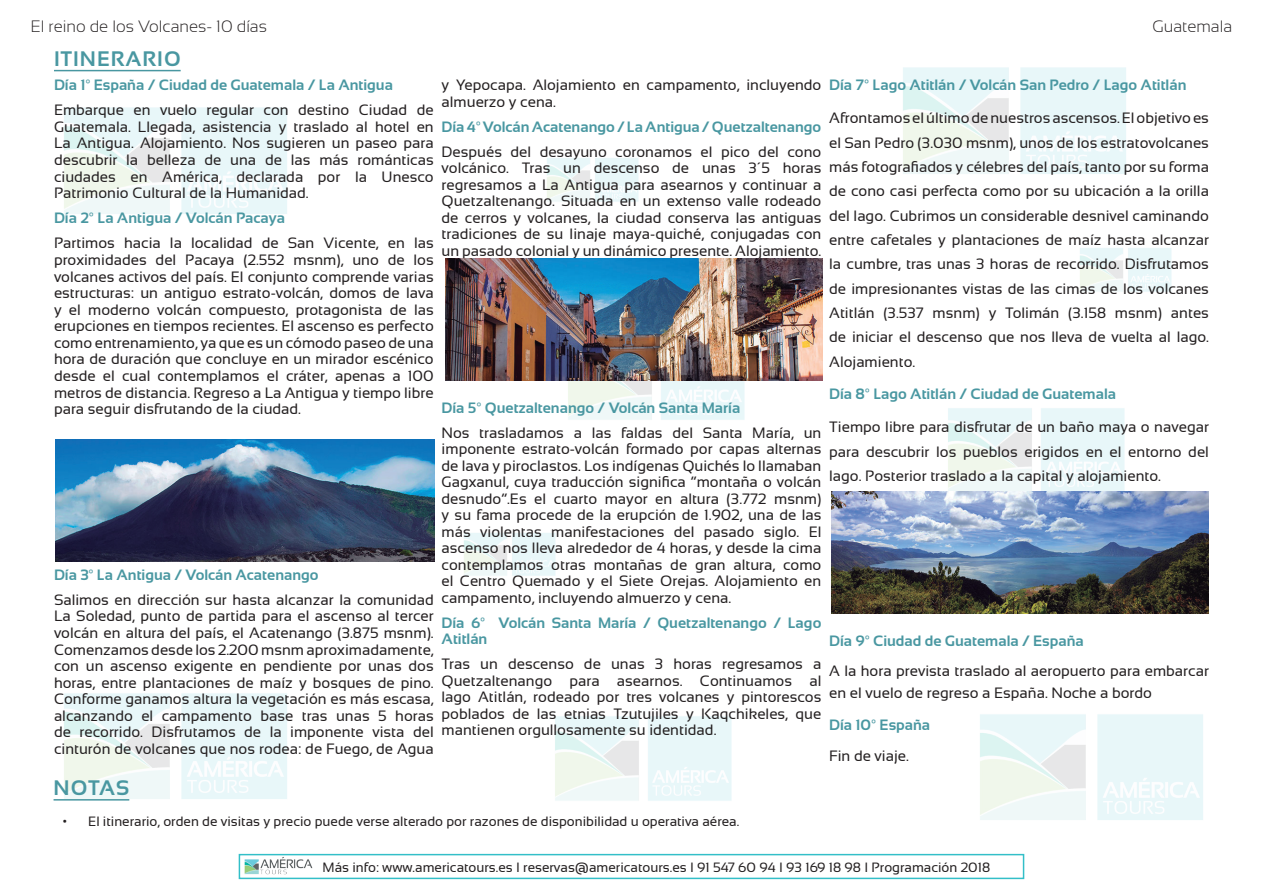
<style>
.page{position:relative;width:1263px;height:893px;background:#fff}
.page>*{position:absolute;margin:0;border:0;box-sizing:border-box;transform-origin:0 0}
.t1{font:700 21px "Sansation";letter-spacing:.05em;color:#4997a1}
.t2{font:300 16.5px "Sansation";color:#231f20}
.t3{font:15px/16.5px "Sansation";color:#231f20;text-align:justify}
.t4{font:700 15px/16.5px "Sansation";color:#4997a1}
.t5{font:13.5px "Sansation";color:#231f20}
</style>
<div class="page">
<img style="left:64px;top:107px;width:223px;height:107px">
<img style="left:64px;top:693px;width:223px;height:108px">
<img style="left:903px;top:67px;width:223px;height:107px">
<img style="left:561px;top:380px;width:188px;height:40px">
<img style="left:941px;top:408px;width:188px;height:84px">
<img style="left:555px;top:716px;width:177px;height:85px">
<img style="left:1080px;top:248px;width:92px;height:44px">
<img style="left:547px;top:158px;width:92px;height:44px">
<img style="left:464px;top:533px;width:92px;height:43px">
<img style="left:980px;top:714px;width:223px;height:106px">
<hr style="left:54px;top:70px;width:127px;height:1px;background:#4997a1">
<img style="left:244px;top:857px;width:69px;height:18px">
<div style="left:239px;top:854px;width:785px;height:25px;border:2px solid #00b0bb"></div>
<hr style="left:54px;top:799px;width:75px;height:2px;background:#4997a1">
<img style="left:55px;top:439px;width:379px;height:122px">
<img style="left:445px;top:258px;width:377px;height:122px">
<img style="left:832px;top:492px;width:377px;height:122px">
<p class="t2" style="left:31px;top:17px;width:238px">El reino de los Volcanes- 10 días</p>
<p class="t2" style="left:1152px;top:17px;width:81px">Guatemala</p>
<h1 class="t1" style="left:54px;top:47px;width:128px">ITINERARIO</h1>
<p class="t4" style="left:54px;top:77px;width:340px">Día 1º España / Ciudad de Guatemala / La Antigua</p>
<p class="t3" style="left:54px;top:102px;width:381px">Embarque en vuelo regular con destino Ciudad de Guatemala. Llegada, asistencia y traslado al hotel en La Antigua. Alojamiento. Nos sugieren un paseo para descubrir la belleza de una de las más románticas ciudades en América, declarada por la Unesco Patrimonio Cultural de la Humanidad.</p>
<p class="t4" style="left:54px;top:210px;width:232px">Día 2º La Antigua / Volcán Pacaya</p>
<p class="t3" style="left:54px;top:235px;width:381px">Partimos hacia la localidad de San Vicente, en las proximidades del Pacaya (2.552 msnm), uno de los volcanes activos del país. El conjunto comprende varias estructuras: un antiguo estrato-volcán, domos de lava y el moderno volcán compuesto, protagonista de las erupciones en tiempos recientes. El ascenso es perfecto como entrenamiento, ya que es un cómodo paseo de una hora de duración que concluye en un mirador escénico desde el cual contemplamos el cráter, apenas a 100 metros de distancia. Regreso a La Antigua y tiempo libre para seguir disfrutando de la ciudad.</p>
<p class="t4" style="left:829px;top:77px;width:359px">Día 7º Lago Atitlán / Volcán San Pedro / Lago Atitlán</p>
<p class="t3" style="left:829px;top:106px;width:381px;line-height:24.3px">Afrontamos el último de nuestros ascensos. El objetivo es el San Pedro (3.030 msnm), unos de los estratovolcanes más fotografiados y célebres del país, tanto por su forma de cono casi perfecta como por su ubicación a la orilla del lago. Cubrimos un considerable desnivel caminando entre cafetales y plantaciones de maíz hasta alcanzar la cumbre, tras unas 3 horas de recorrido. Disfrutamos de impresionantes vistas de las cimas de los volcanes Atitlán (3.537 msnm) y Tolimán (3.158 msnm) antes de iniciar el descenso que nos lleva de vuelta al lago.<br>Alojamiento.</p>
<p class="t4" style="left:829px;top:386px;width:288px">Día 8º Lago Atitlán / Ciudad de Guatemala</p>
<p class="t3" style="left:829px;top:415px;width:381px;line-height:24.3px">Tiempo libre para disfrutar de un baño maya o navegar para descubrir los pueblos erigidos en el entorno del lago. Posterior traslado a la capital y alojamiento.</p>
<p class="t3" style="left:442px;top:77px;width:381px">y Yepocapa. Alojamiento en campamento, incluyendo almuerzo y cena.</p>
<p class="t4" style="left:442px;top:118px;width:381px">Día 4º Volcán Acatenango / La Antigua / Quetzaltenango</p>
<p class="t3" style="left:442px;top:143px;width:381px">Después del desayuno coronamos el pico del cono volcánico. Tras un descenso de unas 3´5 horas regresamos a La Antigua para asearnos y continuar a Quetzaltenango. Situada en un extenso valle rodeado de cerros y volcanes, la ciudad conserva las antiguas tradiciones de su linaje maya-quiché, conjugadas con un pasado colonial y un dinámico presente. Alojamiento.</p>
<p class="t4" style="left:442px;top:399px;width:300px">Día 5º Quetzaltenango / Volcán Santa María</p>
<p class="t3" style="left:442px;top:424px;width:381px">Nos trasladamos a las faldas del Santa María, un imponente estrato-volcán formado por capas alternas de lava y piroclastos. Los indígenas Quichés lo llamaban Gagxanul, cuya traducción significa “montaña o volcán desnudo”.Es el cuarto mayor en altura (3.772 msnm) y su fama procede de la erupción de 1.902, una de las más violentas manifestaciones del pasado siglo. El ascenso nos lleva alrededor de 4 horas, y desde la cima contemplamos otras montañas de gran altura, como el Centro Quemado y el Siete Orejas. Alojamiento en campamento, incluyendo almuerzo y cena.</p>
<p class="t4" style="left:442px;top:614px;width:381px">Día 6º Volcán Santa María / Quetzaltenango / Lago<br>Atitlán</p>
<p class="t3" style="left:442px;top:656px;width:381px">Tras un descenso de unas 3 horas regresamos a Quetzaltenango para asearnos. Continuamos al lago Atitlán, rodeado por tres volcanes y pintorescos poblados de las etnias Tzutujiles y Kaqchikeles, que mantienen orgullosamente su identidad.</p>
<p class="t4" style="left:54px;top:566px;width:266px">Día 3º La Antigua / Volcán Acatenango</p>
<p class="t3" style="left:54px;top:591px;width:381px">Salimos en dirección sur hasta alcanzar la comunidad La Soledad, punto de partida para el ascenso al tercer volcán en altura del país, el Acatenango (3.875 msnm).<br>Comenzamos desde los 2.200 msnm aproximadamente, con un ascenso exigente en pendiente por unas dos horas, entre plantaciones de maíz y bosques de pino.<br>Conforme ganamos altura la vegetación es más escasa, alcanzando el campamento base tras unas 5 horas de recorrido. Disfrutamos de la imponente vista del cinturón de volcanes que nos rodea: de Fuego, de Agua</p>
<p class="t4" style="left:829px;top:632px;width:256px">Día 9º Ciudad de Guatemala / España</p>
<p class="t3" style="left:829px;top:660px;width:381px;line-height:21.6px">A la hora prevista traslado al aeropuerto para embarcar en el vuelo de regreso a España. Noche a bordo</p>
<p class="t4" style="left:829px;top:717px;width:103px">Día 10º España</p>
<p class="t3" style="left:829px;top:747px;width:81px">Fin de viaje.</p>
<h1 class="t1" style="left:54px;top:776px;width:77px">NOTAS</h1>
<p class="t5" style="left:63px;top:814px;width:678px">• El itinerario, orden de visitas y precio puede verse alterado por razones de disponibilidad u operativa aérea.</p>
<p class="t5" style="left:323px;top:860px;width:669px">Más info: www.americatours.es I reservas@americatours.es I 91 547 60 94 I 93 169 18 98 I Programación 2018</p>
</div>
